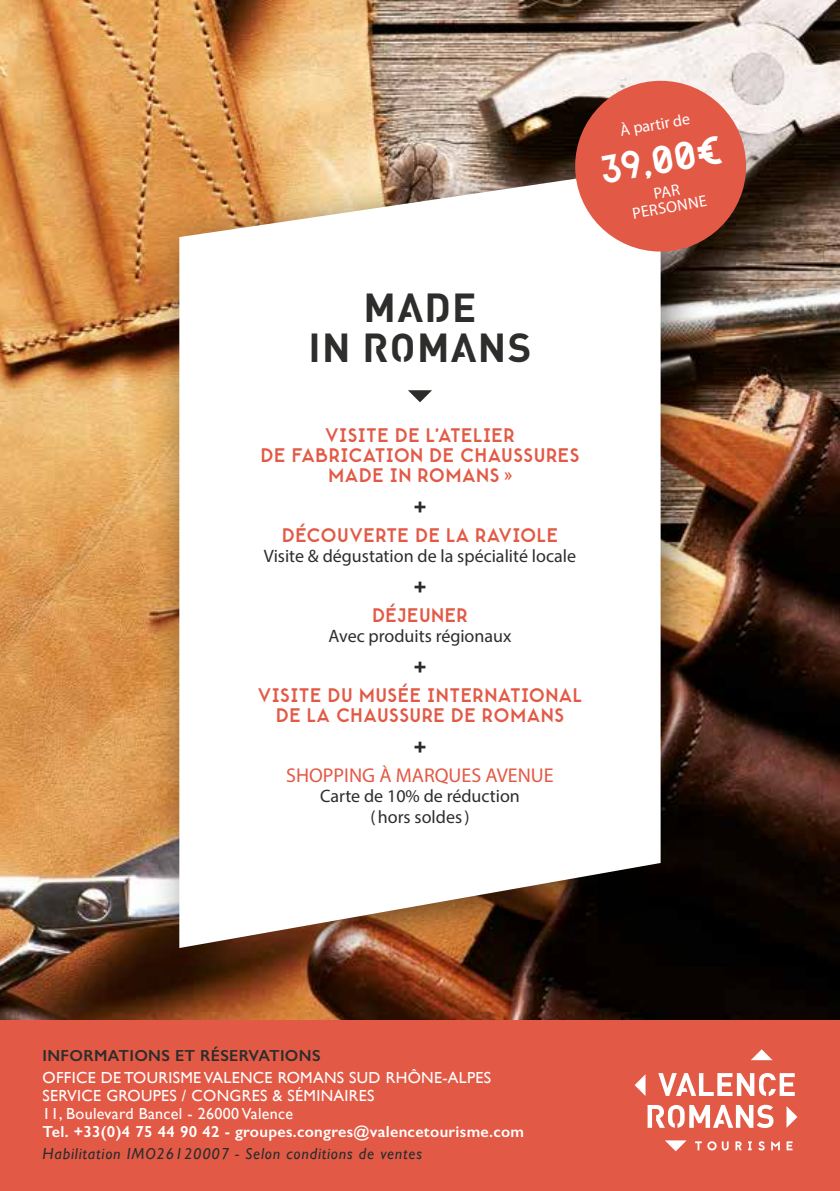
<style>
.page{position:relative;width:840px;height:1191px;background:#fff}
.page>*{position:absolute;margin:0;border:0;box-sizing:border-box;transform-origin:0 0}
.t1{font:700 40px/40px "Streetvertising";letter-spacing:.035em;color:#2d2d2c;text-align:center}
.t2{font:700 36px "Voyager";color:#fff}
.t3{font:20px "Myriad Pro";color:#e25a46}
.t4{font:700 18px/20px "Voyager";letter-spacing:.025em;color:#e25a46;text-align:center}
.t5{font:18px/20px "Myriad Pro";color:#2d2d2c;text-align:center}
.t6{font:16px/18px "Gill Sans";letter-spacing:.02em;color:#fff}
.t7{font:600 16px "Gill Sans";letter-spacing:.02em;color:#fff}
.t8{font:italic 16px "Gill Sans";letter-spacing:.05em;color:#2d2d2c}
.t9{font:600 16px "Gill Sans";letter-spacing:.02em;color:#2d2d2c}
.t10{font:16px/16px "Myriad Pro";color:#fff;text-align:center}
</style>
<div class="page">
<img style="left:0;top:0;width:839px;height:1020px">
<div style="left:0;top:1020px;width:839px;height:171px;background:#e25a46"></div>
<svg style="left:695px;top:1141px;width:6px;height:9px"></svg>
<svg style="left:707px;top:1141px;width:21px;height:9px"></svg>
<svg style="left:735px;top:1141px;width:6px;height:9px"></svg>
<svg style="left:748px;top:1141px;width:3px;height:9px"></svg>
<svg style="left:758px;top:1141px;width:6px;height:9px"></svg>
<svg style="left:771px;top:1141px;width:8px;height:9px"></svg>
<svg style="left:786px;top:1141px;width:6px;height:9px"></svg>
<svg style="left:786px;top:1106px;width:11px;height:21px"></svg>
<svg style="left:665px;top:1140px;width:21px;height:11px"></svg>
<svg style="left:634px;top:1075px;width:11px;height:21px"></svg>
<svg style="left:751px;top:1049px;width:21px;height:11px"></svg>
<svg style="left:647px;top:1104px;width:126px;height:24px"></svg>
<svg style="left:658px;top:1073px;width:136px;height:23px"></svg>
<div style="left:149px;top:139px;width:557px;height:852px;background:#000;opacity:.5"></div>
<svg style="left:179px;top:166px;width:481px;height:782px"></svg>
<svg style="left:407px;top:390px;width:25px;height:12px"></svg>
<svg style="left:414px;top:501px;width:11px;height:11px"></svg>
<svg style="left:414px;top:581px;width:11px;height:11px"></svg>
<svg style="left:414px;top:661px;width:11px;height:11px"></svg>
<svg style="left:414px;top:741px;width:11px;height:11px"></svg>
<div style="left:575px;top:81px;width:170px;height:170px;background:#e25a46;border-radius:50%"></div>
<p class="t10" style="left:618px;top:122px;width:72px;rotate:-10deg">À partir de</p>
<h2 class="t2" style="left:595px;top:146px;width:125px;rotate:-10deg">39,00€</h2>
<p class="t10" style="left:628px;top:190px;width:77px;rotate:-10deg">PAR<br>PERSONNE</p>
<h1 class="t1" style="left:308px;top:290px;width:224px">MADE<br>IN ROMANS</h1>
<p class="t4" style="left:325px;top:425px;width:191px">VISITE DE L’ATELIER</p>
<p class="t4" style="left:260px;top:445px;width:320px">DE FABRICATION DE CHAUSSURES</p>
<p class="t4" style="left:328px;top:465px;width:173px">MADE IN ROMANS</p>
<p class="t4" style="left:282px;top:525px;width:278px">DÉCOUVERTE DE LA RAVIOLE</p>
<p class="t5" style="left:264px;top:546px;width:313px">Visite &amp; dégustation de la spécialité locale</p>
<p class="t4" style="left:372px;top:605px;width:97px">DÉJEUNER</p>
<p class="t5" style="left:328px;top:626px;width:184px">Avec produits régionaux</p>
<p class="t4" style="left:257px;top:685px;width:326px">VISITE DU MUSÉE INTERNATIONAL<br>DE LA CHAUSSURE DE ROMANS</p>
<p class="t3" style="left:286px;top:763px;width:269px">SHOPPING À MARQUES AVENUE</p>
<p class="t5" style="left:320px;top:786px;width:201px">Carte de 10% de réduction (hors soldes)</p>
<p class="t9" style="left:43px;top:1045px;width:279px">INFORMATIONS ET RÉSERVATIONS</p>
<p class="t6" style="left:43px;top:1068px;width:450px">OFFICE DE TOURISME VALENCE ROMANS SUD RHÔNE-ALPES<br>SERVICE GROUPES / CONGRES &amp; SÉMINAIRES<br>11, Boulevard Bancel - 26000 Valence</p>
<p class="t7" style="left:43px;top:1121px;width:483px">Tel. +33(0)4 75 44 90 42 - groupes.congres@valencetourisme.com</p>
<p class="t8" style="left:43px;top:1144px;width:381px">Habilitation IMO26120007 - Selon conditions de ventes</p>
</div>
